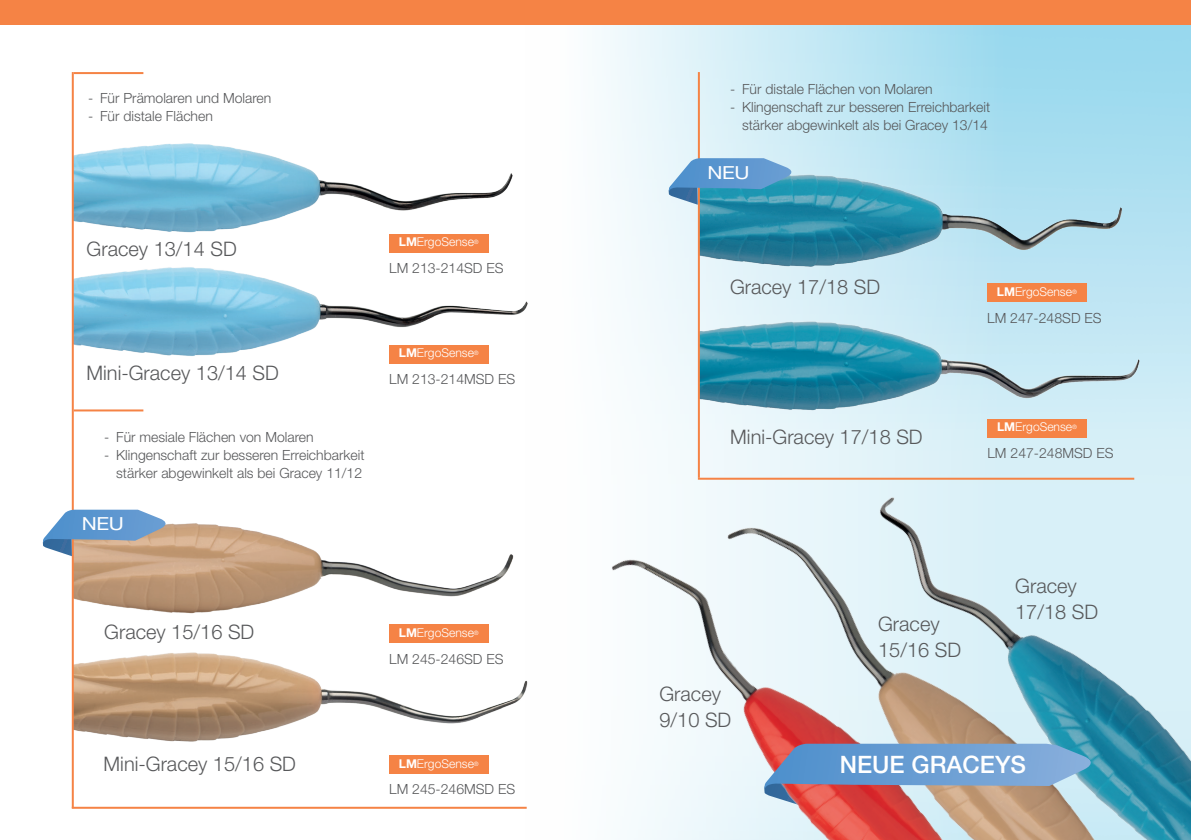
<style>
.page{position:relative;width:1191px;height:840px;background:#fff}
.page>*{position:absolute;margin:0;border:0;box-sizing:border-box;transform-origin:0 0}
.t1{font:500 24px "Helvetica Neue LT Pro";color:#fff}
.t2{font:300 20px/26px "Helvetica Neue LT Pro";color:#57585a}
.t3{font:18px "Helvetica Neue LT Pro";letter-spacing:-.02em;color:#fff;scale:1.16 1}
.t4{font:300 14px/18px "Helvetica Neue LT Pro";color:#57585a;text-align:right}
.t5{font:300 12.2px "Helvetica Neue LT Pro";color:#fff}
.s1{font-weight:700}
</style>
<div class="page">
<img style="left:525px;top:24px;width:666px;height:785px">
<img style="left:74px;top:523px;width:440px;height:91px">
<div style="left:0;top:0;width:1191px;height:24px;background:#f58345"></div>
<img style="left:700px;top:288px;width:460px;height:137px">
<img style="left:74px;top:620px;width:464px;height:136px">
<div style="left:389px;top:754px;width:99px;height:19px;background:#f58345"></div>
<img style="left:74px;top:119px;width:482px;height:120px">
<img style="left:74px;top:239px;width:483px;height:136px">
<div style="left:389px;top:234px;width:99px;height:18px;background:#f58345"></div>
<div style="left:389px;top:344px;width:99px;height:19px;background:#f58345"></div>
<hr style="left:74px;top:409px;width:69px;height:2px;background:#f58345">
<hr style="left:74px;top:72px;width:69px;height:2px;background:#f58345">
<div style="left:389px;top:624px;width:99px;height:19px;background:#f58345"></div>
<div style="left:987px;top:418px;width:99px;height:19px;background:#f58345"></div>
<hr style="left:72px;top:806px;width:455px;height:2px;background:#f58345">
<div style="left:987px;top:283px;width:99px;height:19px;background:#f58345"></div>
<img style="left:538px;top:473px;width:297px;height:366px">
<img style="left:835px;top:450px;width:356px;height:389px">
<svg style="left:764px;top:743px;width:336px;height:63px;background:#8d97b3"></svg>
<hr style="left:72px;top:72px;width:2px;height:735px;background:#f58345">
<svg style="left:43px;top:509px;width:130px;height:47px;background:#95a8bb"></svg>
<img style="left:700px;top:169px;width:429px;height:114px">
<hr style="left:698px;top:72px;width:2px;height:405px;background:#f58345">
<svg style="left:668px;top:158px;width:130px;height:47px;background:#5ea1c8"></svg>
<p class="t4" style="left:88px;top:89px;width:185px">- Für Prämolaren und Molaren</p>
<p class="t4" style="left:88px;top:107px;width:126px">- Für distale Flächen</p>
<h2 class="t2" style="left:87px;top:235px;width:152px">Gracey 13/14 SD</h2>
<p class="t5" style="left:399px;top:234px;width:81px"><span class="s1">LM</span>ErgoSense<sup>®</sup></p>
<p class="t4" style="left:389px;top:259px;width:116px">LM 213-214SD ES</p>
<h2 class="t2" style="left:87px;top:359px;width:194px">Mini-Gracey 13/14 SD</h2>
<p class="t4" style="left:104px;top:428px;width:211px">- Für mesiale Flächen von Molaren</p>
<p class="t4" style="left:104px;top:446px;width:262px">- Klingenschaft zur besseren Erreichbarkeit stärker abgewinkelt als bei Gracey 11/12</p>
<p class="t3" style="left:82px;top:512px;width:38px">NEU</p>
<p class="t5" style="left:399px;top:345px;width:81px"><span class="s1">LM</span>ErgoSense<sup>®</sup></p>
<p class="t4" style="left:389px;top:369px;width:128px">LM 213-214MSD ES</p>
<h2 class="t2" style="left:104px;top:618px;width:152px">Gracey 15/16 SD</h2>
<p class="t5" style="left:399px;top:624px;width:81px"><span class="s1">LM</span>ErgoSense<sup>®</sup></p>
<p class="t4" style="left:389px;top:649px;width:116px">LM 245-246SD ES</p>
<h2 class="t2" style="left:104px;top:750px;width:194px">Mini-Gracey 15/16 SD</h2>
<p class="t5" style="left:399px;top:755px;width:81px"><span class="s1">LM</span>ErgoSense<sup>®</sup></p>
<p class="t4" style="left:389px;top:779px;width:128px">LM 245-246MSD ES</p>
<p class="t4" style="left:730px;top:79px;width:204px">- Für distale Flächen von Molaren</p>
<p class="t4" style="left:730px;top:97px;width:262px">- Klingenschaft zur besseren Erreichbarkeit stärker abgewinkelt als bei Gracey 13/14</p>
<p class="t3" style="left:707px;top:161px;width:38px">NEU</p>
<h2 class="t2" style="left:730px;top:274px;width:152px">Gracey 17/18 SD</h2>
<h2 class="t2" style="left:730px;top:423px;width:194px">Mini-Gracey 17/18 SD</h2>
<p class="t5" style="left:997px;top:284px;width:81px"><span class="s1">LM</span>ErgoSense<sup>®</sup></p>
<p class="t4" style="left:987px;top:308px;width:116px">LM 247-248SD ES</p>
<p class="t5" style="left:997px;top:419px;width:81px"><span class="s1">LM</span>ErgoSense<sup>®</sup></p>
<p class="t4" style="left:987px;top:443px;width:128px">LM 247-248MSD ES</p>
<h2 class="t2" style="left:659px;top:680px;width:73px">Gracey<br>9/10 SD</h2>
<h2 class="t2" style="left:878px;top:610px;width:84px">Gracey<br>15/16 SD</h2>
<h2 class="t2" style="left:1015px;top:572px;width:84px">Gracey<br>17/18 SD</h2>
<h1 class="t1" style="left:840px;top:749px;width:188px">NEUE GRACEYS</h1>
</div>
